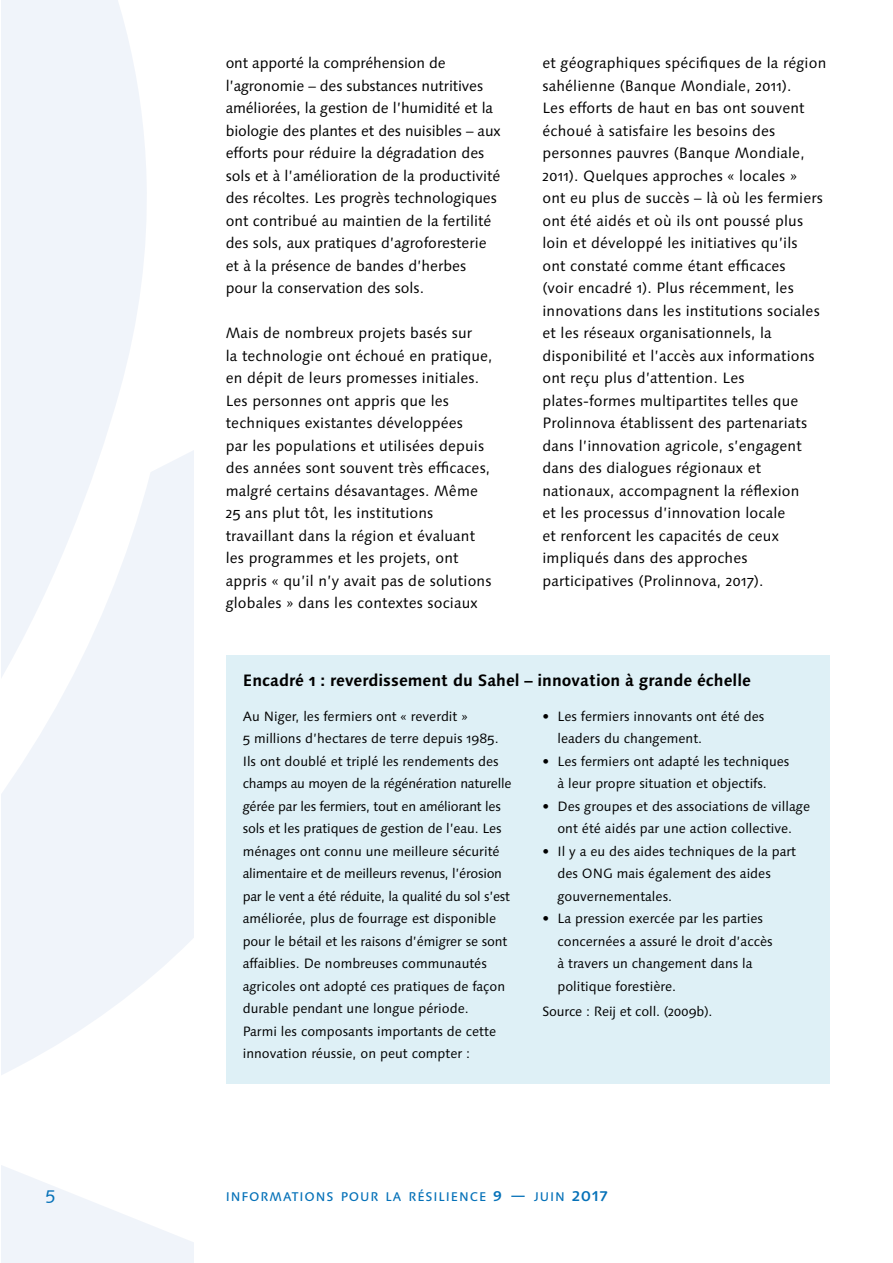
<style>
.page{position:relative;width:893px;height:1263px;background:#fff}
.page>*{position:absolute;margin:0;border:0;box-sizing:border-box;transform-origin:0 0}
.t1{font:18px "Linotype Syntax Os F";color:#0571b8}
.t2{font:700 16.5px "Linotype Syntax Os F";color:#000}
.t3{font:15px/22.5px "Linotype Syntax Os F";letter-spacing:.01em;color:#000}
.t4{font:13.5px/22.5px "Linotype Syntax Os F";color:#000}
.t5{font:500 12.6px "Linotype Syntax SC";letter-spacing:.07em;color:#0571b8}
.s1{font-size:18px}
</style>
<div class="page">
<svg style="left:1px;top:0;width:192px;height:1263px;fill:#f0f4fa"></svg>
<div style="left:226px;top:656px;width:603px;height:428px;background:#def0f6"></div>
<p class="t3" style="left:226px;top:52px;width:276px">ont apporté la compréhension de l’agronomie – des substances nutritives améliorées, la gestion de l’humidité et la biologie des plantes et des nuisibles – aux efforts pour réduire la dégradation des sols et à l’amélioration de la productivité des récoltes. Les progrès technologiques ont contribué au maintien de la fertilité des sols, aux pratiques d’agroforesterie et à la présence de bandes d’herbes pour la conservation des sols.</p>
<p class="t3" style="left:226px;top:322px;width:268px">Mais de nombreux projets basés sur<br>la technologie ont échoué en pratique, en dépit de leurs promesses initiales.<br>Les personnes ont appris que les techniques existantes développées<br>par les populations et utilisées depuis des années sont souvent très efficaces, malgré certains désavantages. Même 25 ans plut tôt, les institutions travaillant dans la région et évaluant les programmes et les projets, ont appris « qu’il n’y avait pas de solutions globales » dans les contextes sociaux</p>
<p class="t3" style="left:542px;top:52px;width:285px">et géographiques spécifiques de la région sahélienne (Banque Mondiale, 2011).<br>Les efforts de haut en bas ont souvent échoué à satisfaire les besoins des personnes pauvres (Banque Mondiale, 2011). Quelques approches « locales »<br>ont eu plus de succès – là où les fermiers ont été aidés et où ils ont poussé plus loin et développé les initiatives qu’ils<br>ont constaté comme étant efficaces<br>(voir encadré 1). Plus récemment, les innovations dans les institutions sociales et les réseaux organisationnels, la disponibilité et l’accès aux informations ont reçu plus d’attention. Les plates-formes multipartites telles que Prolinnova établissent des partenariats dans l’innovation agricole, s’engagent dans des dialogues régionaux et nationaux, accompagnent la réflexion<br>et les processus d’innovation locale<br>et renforcent les capacités de ceux impliqués dans des approches participatives (Prolinnova, 2017).</p>
<p class="t2" style="left:243px;top:670px;width:510px">Encadré 1 : reverdissement du Sahel – innovation à grande échelle</p>
<p class="t4" style="left:243px;top:705px;width:270px">Au Niger, les fermiers ont « reverdit »<br>5 millions d’hectares de terre depuis 1985.<br>Ils ont doublé et triplé les rendements des champs au moyen de la régénération naturelle gérée par les fermiers, tout en améliorant les sols et les pratiques de gestion de l’eau. Les ménages ont connu une meilleure sécurité alimentaire et de meilleurs revenus, l’érosion par le vent a été réduite, la qualité du sol s’est améliorée, plus de fourrage est disponible pour le bétail et les raisons d’émigrer se sont affaiblies. De nombreuses communautés agricoles ont adopté ces pratiques de façon durable pendant une longue période.<br>Parmi les composants importants de cette innovation réussie, on peut compter :</p>
<p class="t4" style="left:557px;top:705px;width:208px;text-indent:-15px">• Les fermiers innovants ont été des leaders du changement.</p>
<p class="t4" style="left:542px;top:750px;width:248px;text-align:center">• Les fermiers ont adapté les techniques à leur propre situation et objectifs.</p>
<p class="t4" style="left:542px;top:795px;width:269px;text-align:center">• Des groupes et des associations de village ont été aidés par une action collective.</p>
<p class="t4" style="left:557px;top:840px;width:240px;text-indent:-15px">• Il y a eu des aides techniques de la part des ONG mais également des aides gouvernementales.</p>
<p class="t4" style="left:557px;top:908px;width:217px;text-indent:-15px">• La pression exercée par les parties concernées a assuré le droit d’accès à travers un changement dans la politique forestière.</p>
<p class="t4" style="left:542px;top:1000px;width:172px">Source : Reij et coll. (2009b).</p>
<p class="t1" style="left:46px;top:1183px;width:11px">5</p>
<p class="t5" style="left:226px;top:1188px;width:383px">INFORMATIONS POUR LA RÉSILIENCE <span class="s1">9 —</span> JUIN <span class="s1">2017</span></p>
</div>
